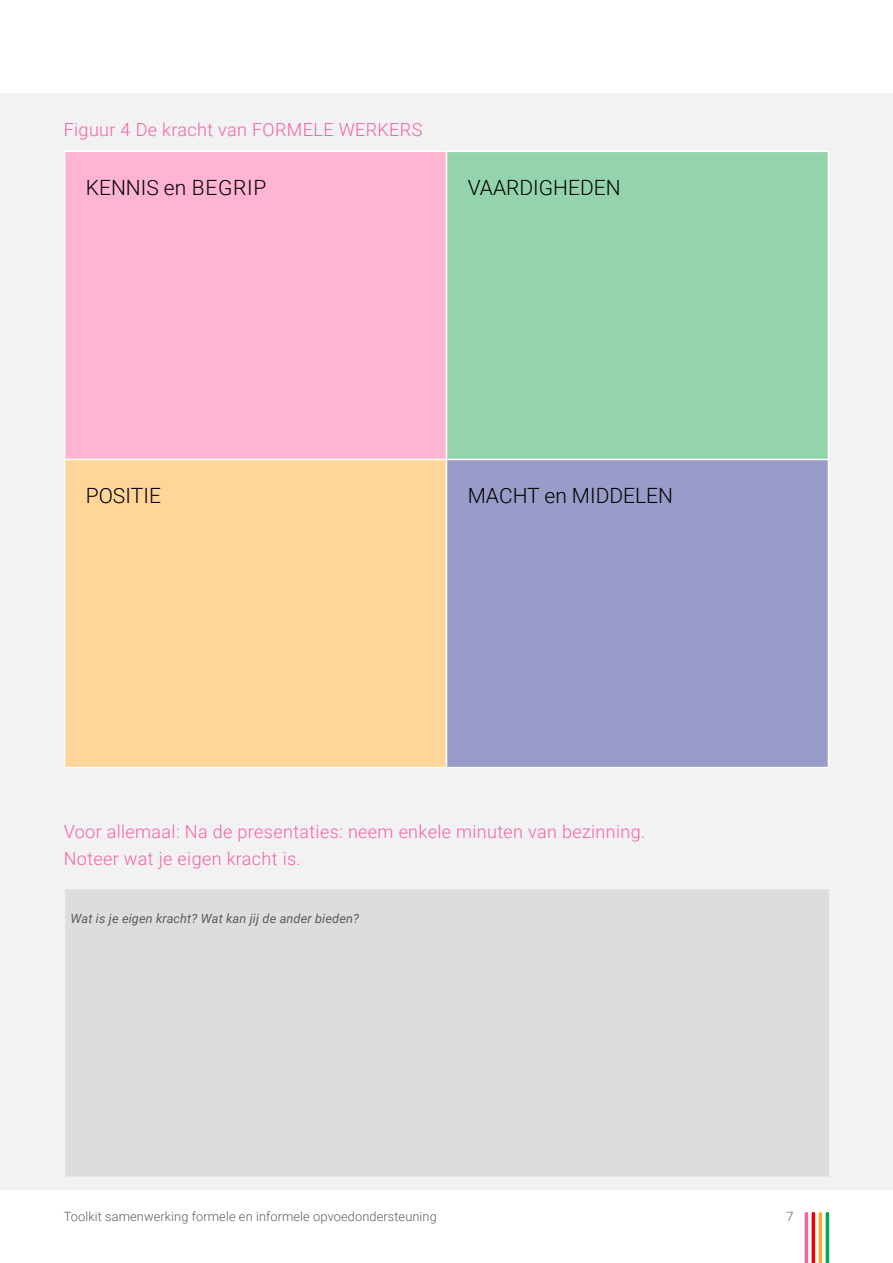
<style>
.page{position:relative;width:893px;height:1263px;background:#fff}
.page>*{position:absolute;margin:0;border:0;box-sizing:border-box;transform-origin:0 0}
.Kader_kop{font:300 21px "Roboto";color:#000}
._2e_onderverdeling_z{font:300 18px/27px "Roboto";letter-spacing:.02em;color:#f262a6}
.t1{font:300 12.75px "Roboto";letter-spacing:.01em;color:#5b5c61}
.Broodtekst{font:italic 12.75px "Roboto";letter-spacing:.01em;color:#5b5c61}
</style>
<div class="page">
<div style="left:0;top:93px;width:893px;height:1097px;background:#f2f2f3"></div>
<svg style="left:805px;top:1212px;width:24px;height:51px"></svg>
<div style="left:65px;top:151px;width:381px;height:308px;background:#ffb4d1"></div>
<div style="left:446px;top:151px;width:382px;height:308px;background:#94d4ad"></div>
<div style="left:65px;top:459px;width:381px;height:308px;background:#ffd59a"></div>
<div style="left:446px;top:459px;width:382px;height:308px;background:#999bc8"></div>
<hr style="left:64px;top:151px;width:382px;height:1px;background:#fff">
<hr style="left:64px;top:152px;width:1px;height:307px;background:#fff">
<hr style="left:446px;top:151px;width:383px;height:1px;background:#fff">
<hr style="left:446px;top:152px;width:1px;height:307px;background:#fff">
<hr style="left:828px;top:152px;width:1px;height:307px;background:#fff">
<hr style="left:64px;top:459px;width:382px;height:1px;background:#fff">
<hr style="left:64px;top:460px;width:1px;height:307px;background:#fff">
<hr style="left:446px;top:459px;width:383px;height:1px;background:#fff">
<hr style="left:446px;top:460px;width:1px;height:307px;background:#fff">
<hr style="left:828px;top:460px;width:1px;height:307px;background:#fff">
<hr style="left:64px;top:767px;width:382px;height:1px;background:#fff">
<hr style="left:446px;top:767px;width:383px;height:1px;background:#fff">
<div style="left:65px;top:888px;width:765px;height:289px;background:#dedcdd"></div>
<hr style="left:64px;top:888px;width:767px;height:1px;background:#f2f2f3">
<hr style="left:829px;top:889px;width:2px;height:287px;background:#f2f2f3">
<hr style="left:64px;top:1176px;width:767px;height:2px;background:#f2f2f3">
<p class="_2e_onderverdeling_z" style="left:64px;top:115px;width:360px">Figuur 4 De kracht van FORMELE WERKERS</p>
<p class="Kader_kop" style="left:86px;top:172px;width:182px">KENNIS en BEGRIP</p>
<p class="Kader_kop" style="left:468px;top:172px;width:154px">VAARDIGHEDEN</p>
<p class="Kader_kop" style="left:86px;top:480px;width:77px">POSITIE</p>
<p class="Kader_kop" style="left:468px;top:480px;width:207px">MACHT en MIDDELEN</p>
<p class="_2e_onderverdeling_z" style="left:64px;top:817px;width:583px">Voor allemaal: Na de presentaties: neem enkele minuten van bezinning.<br>Noteer wat je eigen kracht is.</p>
<p class="Broodtekst" style="left:71px;top:909px;width:290px">Wat is je eigen kracht? Wat kan jij de ander bieden?</p>
<p class="t1" style="left:64px;top:1208px;width:374px">Toolkit samenwerking formele en informele opvoedondersteuning</p>
<p class="t1" style="left:786px;top:1207px;width:9px">7</p>
</div>
